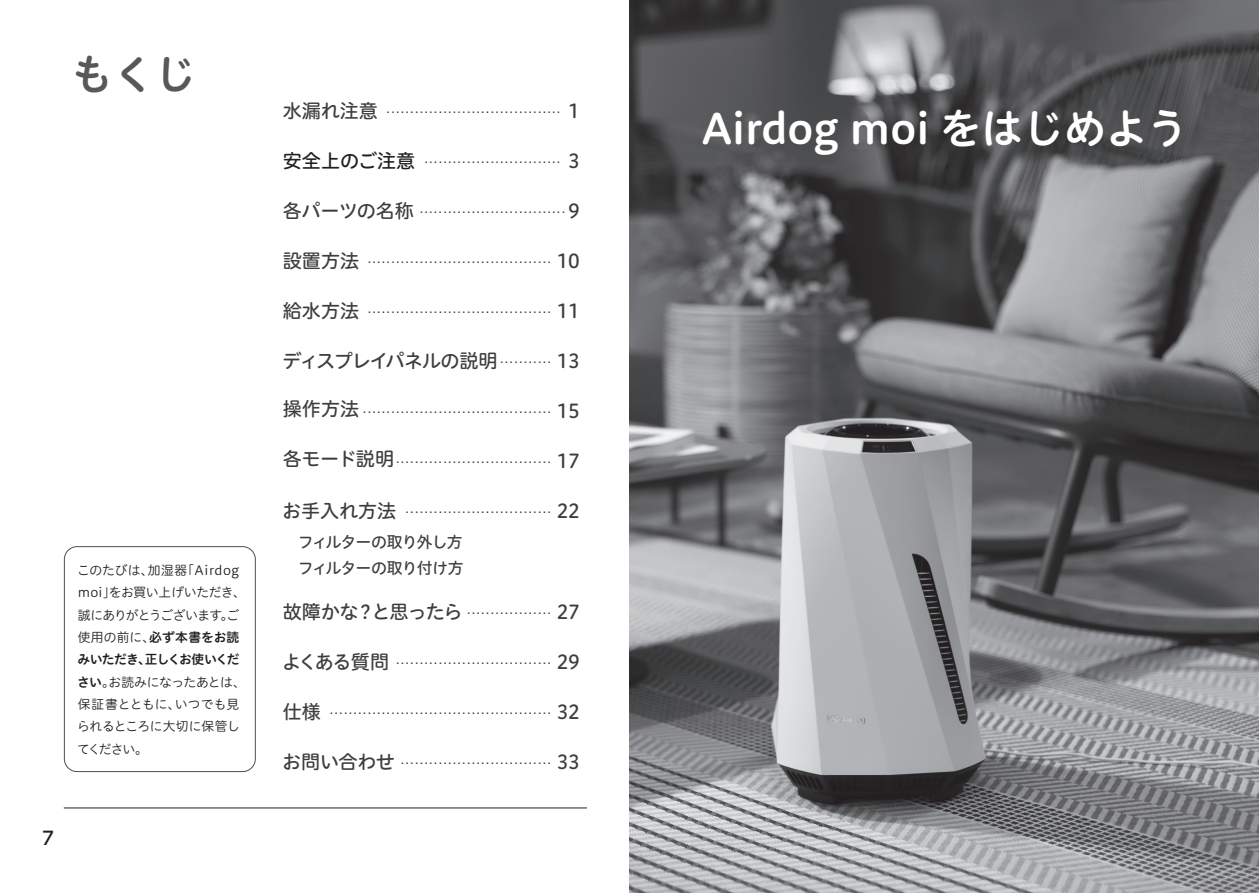
<style>
.page{position:relative;width:1259px;height:893px;background:#fff}
.page>*{position:absolute;margin:0;border:0;box-sizing:border-box;transform-origin:0 0}
.t1{font:41.4px "Hiragino UD Sans R Std W6";color:#fff}
.t2{font:41.4px "Hiragino UD Sans R Std W6";color:#57585a}
.t3{font:19.2px "Hiragino UD Sans R Std W5";letter-spacing:-.055em;color:#3e3e3f}
.t4{font:500 18px "UD Shin Go C Oniz Pr 6";color:#231f20}
.t5{font:15.9px "Hiragino UD Sans R Std W5";letter-spacing:-.06em;color:#3e3e3f}
.t6{font:12.75px/22.4px "Hiragino UD Sans R Std W3";letter-spacing:-.02em;color:#231f20}
.t7{font:10.65px "Hiragino UD Sans R Std W5";color:#3e3e3f}
.s1{font-family:"Hiragino UD Sans R Std W6"}
.s2{font-size:19.2px}
.s3{font-size:19.2px;color:#231f20}
</style>
<div class="page">
<hr style="left:64px;top:808px;width:523px;height:1px;background:#231f20">
<div style="left:64px;top:546px;width:191px;height:226px;border:1px solid #231f20;border-radius:13px"></div>
<img style="left:629px;top:0;width:630px;height:893px">
<p class="t2" style="left:72px;top:43px;width:126px">もくじ</p>
<p class="t6" style="left:77px;top:558px;width:170px">このたびは、加湿器「Airdog moi」をお買い上げいただき、誠にありがとうございます。ご使用の前に、<span class="s1">必ず本書をお読みいただき、正しくお使いください</span>。お読みになったあとは、保証書とともに、いつでも見られるところに大切に保管してください。</p>
<h3 class="t4" style="left:43px;top:824px;width:13px">7</h3>
<p class="t7" style="left:283px;top:101px;width:299px"><span class="s2">水漏れ注意</span> ..................................... <span class="s2">1</span></p>
<p class="t7" style="left:283px;top:151px;width:299px"><span class="s3">安全上のご注意</span> ............................. <span class="s2">3</span></p>
<p class="t7" style="left:283px;top:201px;width:299px"><span class="s2">各パーツの名称</span> ............................... <span class="s2">9</span></p>
<p class="t7" style="left:283px;top:251px;width:299px"><span class="s2">設置方法</span> ....................................... <span class="s2">10</span></p>
<p class="t7" style="left:283px;top:301px;width:299px"><span class="s2">給水方法</span> ....................................... <span class="s2">11</span></p>
<p class="t3" style="left:282px;top:346px;width:299px">ディスプレイパネルの説明 <sup>...........</sup> 13</p>
<p class="t7" style="left:283px;top:401px;width:299px"><span class="s2">操作方法</span> ........................................ <span class="s2">15</span></p>
<p class="t7" style="left:283px;top:451px;width:299px"><span class="s2">各モード説明</span>................................. <span class="s2">17</span></p>
<p class="t7" style="left:282px;top:500px;width:299px"><span class="s2">お手入れ方法</span> ............................... <span class="s2">22</span></p>
<p class="t5" style="left:283px;top:530px;width:181px">　フィルターの取り外し方</p>
<p class="t5" style="left:283px;top:556px;width:182px">　フィルターの取り付け方</p>
<p class="t7" style="left:283px;top:601px;width:299px"><span class="s2">故障かな？と思ったら</span> .................. <span class="s2">27</span></p>
<p class="t7" style="left:282px;top:651px;width:299px"><span class="s2">よくある質問</span> ................................. <span class="s2">29</span></p>
<p class="t7" style="left:283px;top:701px;width:299px"><span class="s2">仕様</span> ............................................... <span class="s2">32</span></p>
<p class="t7" style="left:282px;top:751px;width:299px"><span class="s2">お問い合わせ</span> ................................ <span class="s2">33</span></p>
<p class="t1" style="left:702px;top:97px;width:488px">Airdog moi をはじめよう</p>
</div>
